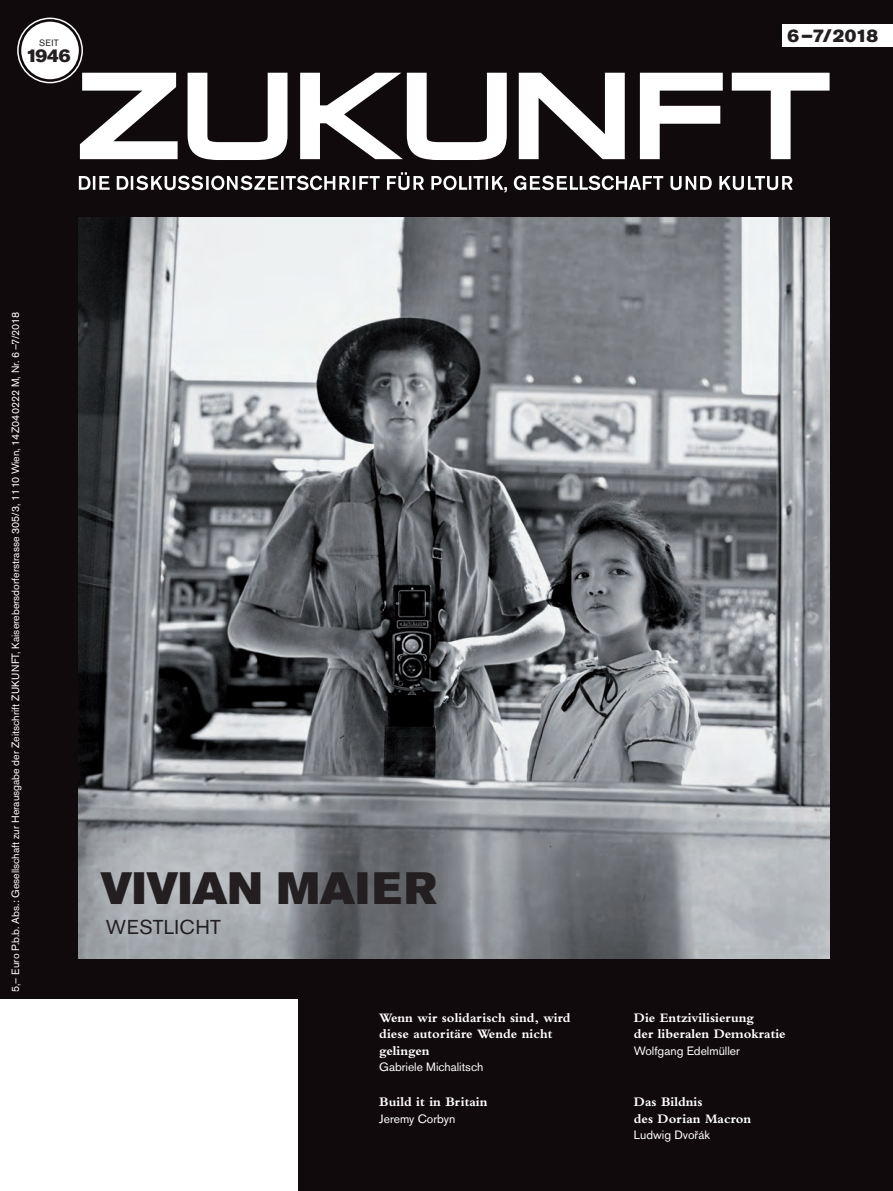
<style>
.page{position:relative;width:893px;height:1191px;background:#fff}
.page>*{position:absolute;margin:0;border:0;box-sizing:border-box;transform-origin:0 0}
.t1{font:45px "Akzidenz Grotesk Pro Super";color:#231f20}
.t2{font:19.95px "Akzidenz Grotesk Pro";letter-spacing:.02em;color:#231f20}
.t3{font:18.15px "Akzidenz Grotesk Pro Super";color:#231f20}
.t4{font:18px "Akzidenz Grotesk Pro Super";color:#231f20}
.t5{font:700 13.5px/16.5px "Bembo MT Pro";color:#fff}
.t6{font:12px "Akzidenz Grotesk Pro";color:#fff}
.t7{font:10.5px "Akzidenz Grotesk Pro";color:#fff}
.t8{font:9.15px "Akzidenz Grotesk Pro";color:#231f20}
</style>
<div class="page">
<div style="left:0;top:0;width:892px;height:1191px;background:#110a0c"></div>
<img style="left:79px;top:217px;width:750px;height:741px">
<div style="left:17px;top:18px;width:66px;height:65px;border:2px solid #fff;border-radius:50%"></div>
<svg style="left:80px;top:73px;width:98px;height:86px"></svg>
<svg style="left:187px;top:73px;width:100px;height:87px"></svg>
<svg style="left:300px;top:73px;width:206px;height:87px"></svg>
<svg style="left:518px;top:73px;width:106px;height:86px"></svg>
<svg style="left:640px;top:73px;width:82px;height:86px"></svg>
<svg style="left:731px;top:73px;width:98px;height:86px"></svg>
<svg style="left:79px;top:172px;width:713px;height:21px"></svg>
<div style="left:782px;top:24px;width:110px;height:23px;background:#fff"></div>
<div style="left:0;top:1000px;width:298px;height:191px;background:#fff"></div>
<div style="left:21px;top:22px;width:58px;height:57px;background:#fff;border-radius:50%"></div>
<p class="t8" style="left:39px;top:40px;width:21px">SEIT</p>
<h3 class="t3" style="left:27px;top:45px;width:45px">1946</h3>
<h3 class="t4" style="left:787px;top:25px;width:92px">6 –7/2018</h3>
<p class="t7" style="left:12px;top:992px;width:682px;rotate:-90deg">5,– Euro P.b.b. Abs.: Gesellschaft zur Herausgabe der Zeitschrift ZUKUNFT, Kaiserebersdorferstrasse 305/3, 1110 Wien, 14Z040222 M, Nr. 6 –7/2018</p>
<h1 class="t1" style="left:100px;top:862px;width:337px">VIVIAN MAIER</h1>
<h2 class="t2" style="left:106px;top:919px;width:117px">WESTLICHT</h2>
<p class="t5" style="left:379px;top:1011px;width:193px">Wenn wir solidarisch sind, wird diese autoritäre Wende nicht gelingen</p>
<p class="t6" style="left:379px;top:1063px;width:106px">Gabriele Michalitsch</p>
<p class="t5" style="left:379px;top:1095px;width:110px">Build it in Britain</p>
<p class="t6" style="left:379px;top:1114px;width:78px">Jeremy Corbyn</p>
<p class="t5" style="left:634px;top:1011px;width:153px">Die Entzivilisierung<br>der liberalen Demokratie</p>
<p class="t6" style="left:634px;top:1046px;width:107px">Wolfgang Edelmüller</p>
<p class="t5" style="left:634px;top:1095px;width:119px">Das Bildnis<br>des Dorian Macron</p>
<p class="t6" style="left:634px;top:1131px;width:77px">Ludwig Dvořák</p>
</div>
